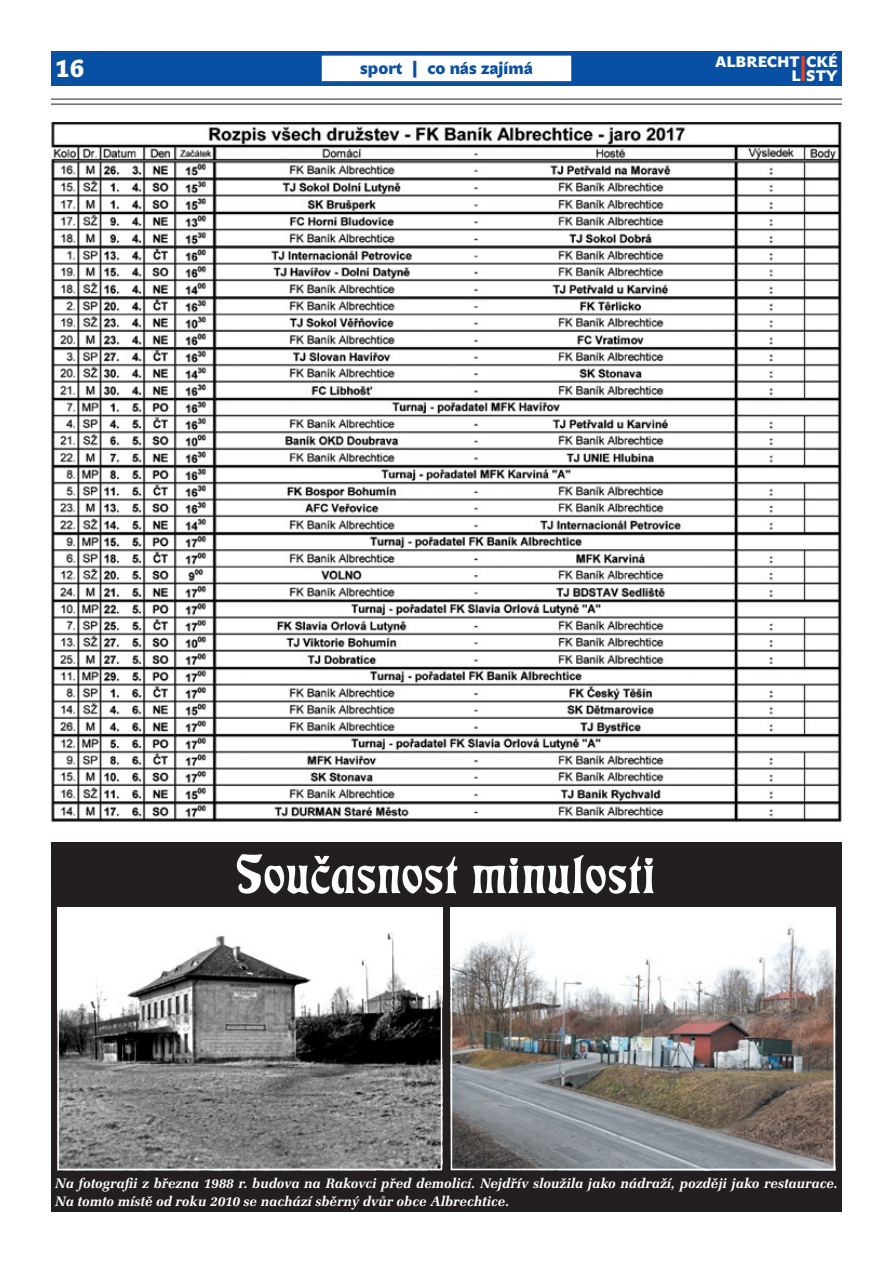
<style>
.page{position:relative;width:893px;height:1263px;background:#fff}
.page>*{position:absolute;margin:0;border:0;box-sizing:border-box;transform-origin:0 0}
.t1{font:54px "Freeform 710 BT";color:#fff}
.t2{font:35.25px "John Sans Black Pro";color:#ef4022;scale:.43 1}
.t3{font:24px "John Sans Black Pro";color:#fff}
.t4{font:17.25px "John Sans Black Pro";color:#0850a3}
.t5{font:15px/14.1px "John Sans Black Pro";color:#fff;text-align:right}
.t6{font:italic 700 14.25px/17.1px "URW Latino TCE";color:#fff}
</style>
<div class="page">
<img style="left:51px;top:122px;width:791px;height:701px">
<div style="left:51px;top:842px;width:791px;height:370px;background:#231f20"></div>
<img style="left:60px;top:910px;width:379px;height:257px">
<div style="left:57px;top:907px;width:385px;height:263px;border:2px solid #fff"></div>
<img style="left:454px;top:910px;width:378px;height:257px">
<div style="left:451px;top:907px;width:384px;height:263px;border:2px solid #fff"></div>
<div style="left:51px;top:51px;width:791px;height:34px;background:#0850a3"></div>
<hr style="left:51px;top:99px;width:791px;height:1px;background:#231f20">
<hr style="left:51px;top:104px;width:791px;height:1px;background:#231f20">
<div style="left:322px;top:56px;width:249px;height:25px;background:#fff"></div>
<h3 class="t3" style="left:55px;top:54px;width:30px">16</h3>
<p class="t4" style="left:360px;top:58px;width:174px">sport | co nás zajímá</p>
<p class="t5" style="left:715px;top:55px;width:124px">ALBRECHT CKÉ<br>L S T Y</p>
<h2 class="t2" style="left:801px;top:48px;width:14px">I</h2>
<h1 class="t1" style="left:234px;top:843px;width:424px">Současnost minulosti</h1>
<p class="t6" style="left:55px;top:1175px;width:784px">Na fotografii z března 1988 r. budova na Rakovci před demolicí. Nejdřív sloužila jako nádraží, později jako restaurace.<br>Na tomto místě od roku 2010 se nachází sběrný dvůr obce Albrechtice.</p>
</div>
